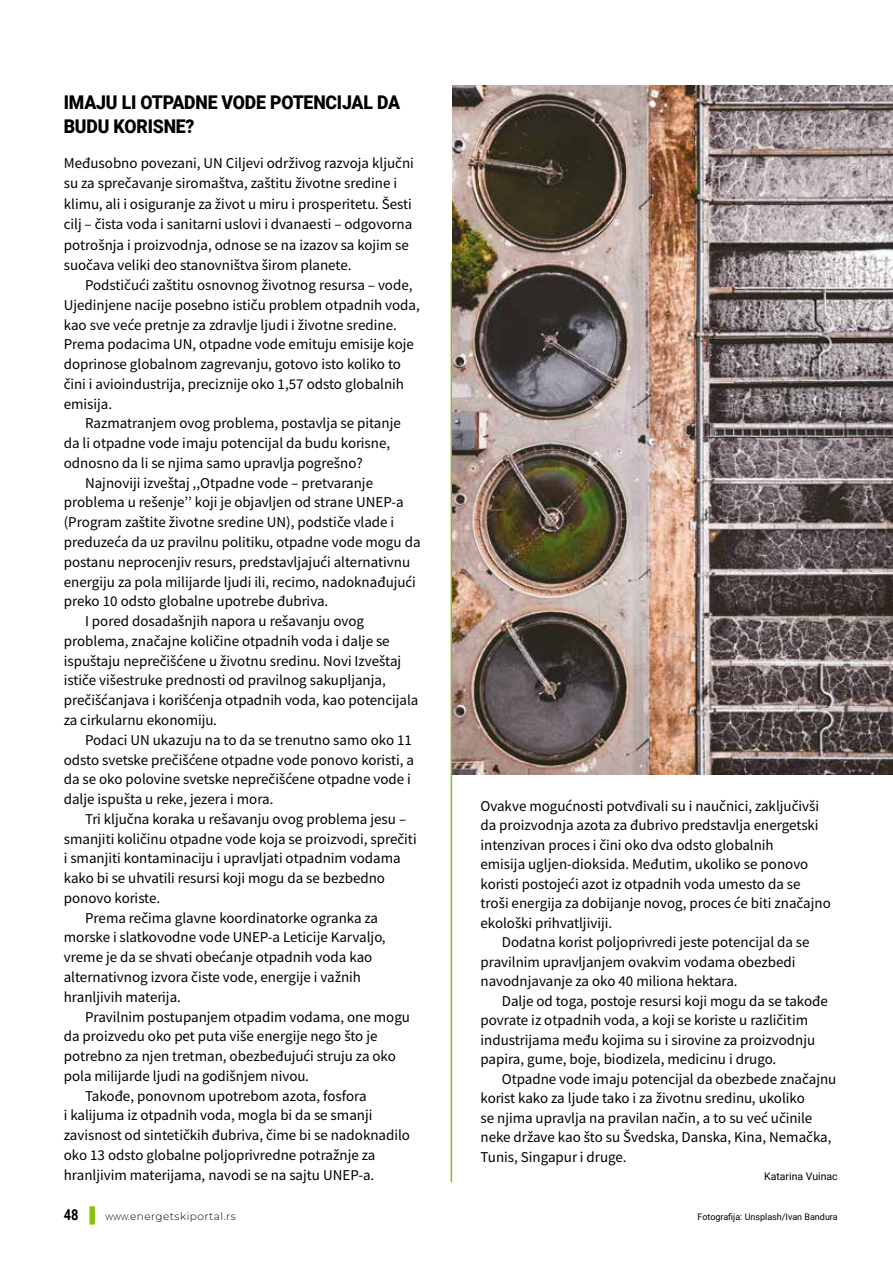
<style>
.page{position:relative;width:893px;height:1263px;background:#fff}
.page>*{position:absolute;margin:0;border:0;box-sizing:border-box;transform-origin:0 0}
.t1{font:900 18.9px/24.3px "Roboto";letter-spacing:-.01em;color:#000;scale:.93 1}
.t2{font:15px/19.5px "Source Sans Variable";color:#000}
.t3{font:300 10.5px "Montserrat";letter-spacing:.045em;color:#000;scale:.85 1}
.t4{font:10.5px "Roboto";color:#000}
.t5{font:9px "Roboto";color:#000}
.s1{font-family:"Roboto";font-weight:700;font-size:15px}
.s2{font-family:"Times New Roman";font-weight:700;font-size:15px;color:#8bbd0d}
</style>
<div class="page">
<hr style="left:451px;top:261px;width:1px;height:921px;background:#8bbd0d">
<img style="left:452px;top:85px;width:441px;height:690px">
<p class="t1" style="left:64px;top:90px;width:363px">IMAJU LI OTPADNE VODE POTENCIJAL DA<br>BUDU KORISNE?</p>
<p class="t2" style="left:64px;top:152px;width:352px;line-height:20.5px">Međusobno povezani, UN Ciljevi održivog razvoja ključni su za sprečavanje siromaštva, zaštitu životne sredine i klimu, ali i osiguranje za život u miru i prosperitetu. Šesti cilj – čista voda i sanitarni uslovi i dvanaesti – odgovorna potrošnja i proizvodnja, odnose se na izazov sa kojim se suočava veliki deo stanovništva širom planete.</p>
<p class="t2" style="left:64px;top:275px;width:357px;text-indent:21px">Podstičući zaštitu osnovnog životnog resursa – vode, Ujedinjene nacije posebno ističu problem otpadnih voda, kao sve veće pretnje za zdravlje ljudi i životne sredine.<br>Prema podacima UN, otpadne vode emituju emisije koje doprinose globalnom zagrevanju, gotovo isto koliko to čini i avioindustrija, preciznije oko 1,57 odsto globalnih emisija.</p>
<p class="t2" style="left:85px;top:414px;width:317px">Razmatranjem ovog problema, postavlja se pitanje</p>
<p class="t2" style="left:64px;top:434px;width:328px">da li otpadne vode imaju potencijal da budu korisne,</p>
<p class="t2" style="left:64px;top:453px;width:301px">odnosno da li se njima samo upravlja pogrešno?</p>
<p class="t2" style="left:85px;top:473px;width:290px">Najnoviji izveštaj ,,Otpadne vode – pretvaranje</p>
<p class="t2" style="left:64px;top:493px;width:341px">problema u rešenje’’ koji je objavljen od strane UNEP-a</p>
<p class="t2" style="left:64px;top:513px;width:332px">(Program zaštite životne sredine UN), podstiče vlade i</p>
<p class="t2" style="left:64px;top:532px;width:358px">preduzeća da uz pravilnu politiku, otpadne vode mogu da</p>
<p class="t2" style="left:64px;top:552px;width:348px">postanu neprocenjiv resurs, predstavljajući alternativnu</p>
<p class="t2" style="left:64px;top:572px;width:354px">energiju za pola milijarde ljudi ili, recimo, nadoknađujući</p>
<p class="t2" style="left:64px;top:592px;width:266px">preko 10 odsto globalne upotrebe đubriva.</p>
<p class="t2" style="left:85px;top:611px;width:281px">I pored dosadašnjih napora u rešavanju ovog</p>
<p class="t2" style="left:64px;top:631px;width:327px">problema, značajne količine otpadnih voda i dalje se</p>
<p class="t2" style="left:64px;top:651px;width:339px">ispuštaju neprečišćene u životnu sredinu. Novi Izveštaj</p>
<p class="t2" style="left:64px;top:671px;width:324px">ističe višestruke prednosti od pravilnog sakupljanja,</p>
<p class="t2" style="left:64px;top:691px;width:356px">prečišćanjava i korišćenja otpadnih voda, kao potencijala</p>
<p class="t2" style="left:64px;top:710px;width:155px">za cirkularnu ekonomiju.</p>
<p class="t2" style="left:85px;top:730px;width:328px">Podaci UN ukazuju na to da se trenutno samo oko 11</p>
<p class="t2" style="left:64px;top:750px;width:352px">odsto svetske prečišćene otpadne vode ponovo koristi, a</p>
<p class="t2" style="left:64px;top:770px;width:349px">da se oko polovine svetske neprečišćene otpadne vode i</p>
<p class="t2" style="left:64px;top:789px;width:211px">dalje ispušta u reke, jezera i mora.</p>
<p class="t2" style="left:85px;top:809px;width:323px">Tri ključna koraka u rešavanju ovog problema jesu –</p>
<p class="t2" style="left:64px;top:829px;width:354px">smanjiti količinu otpadne vode koja se proizvodi, sprečiti</p>
<p class="t2" style="left:64px;top:849px;width:338px">i smanjiti kontaminaciju i upravljati otpadnim vodama</p>
<p class="t2" style="left:64px;top:868px;width:323px">kako bi se uhvatili resursi koji mogu da se bezbedno</p>
<p class="t2" style="left:64px;top:888px;width:98px">ponovo koriste.</p>
<p class="t2" style="left:85px;top:908px;width:295px">Prema rečima glavne koordinatorke ogranka za</p>
<p class="t2" style="left:64px;top:928px;width:323px">morske i slatkovodne vode UNEP-a Leticije Karvaljo,</p>
<p class="t2" style="left:64px;top:948px;width:310px">vreme je da se shvati obećanje otpadnih voda kao</p>
<p class="t2" style="left:64px;top:967px;width:299px">alternativnog izvora čiste vode, energije i važnih</p>
<p class="t2" style="left:64px;top:987px;width:119px">hranljivih materija.</p>
<p class="t2" style="left:85px;top:1007px;width:327px">Pravilnim postupanjem otpadim vodama, one mogu</p>
<p class="t2" style="left:64px;top:1027px;width:315px">da proizvedu oko pet puta više energije nego što je</p>
<p class="t2" style="left:64px;top:1046px;width:334px">potrebno za njen tretman, obezbeđujući struju za oko</p>
<p class="t2" style="left:64px;top:1066px;width:247px">pola milijarde ljudi na godišnjem nivou.</p>
<p class="t2" style="left:85px;top:1086px;width:283px">Takođe, ponovnom upotrebom azota, fosfora</p>
<p class="t2" style="left:64px;top:1106px;width:310px">i kalijuma iz otpadnih voda, mogla bi da se smanji</p>
<p class="t2" style="left:64px;top:1125px;width:348px">zavisnost od sintetičkih đubriva, čime bi se nadoknadilo</p>
<p class="t2" style="left:64px;top:1145px;width:313px">oko 13 odsto globalne poljoprivredne potražnje za</p>
<p class="t2" style="left:64px;top:1165px;width:312px">hranljivim materijama, navodi se na sajtu UNEP-a.</p>
<p class="t2" style="left:480px;top:796px;width:352px">Ovakve mogućnosti potvđivali su i naučnici, zaključivši da proizvodnja azota za đubrivo predstavlja energetski intenzivan proces i čini oko dva odsto globalnih<br>emisija ugljen-dioksida. Međutim, ukoliko se ponovo koristi postojeći azot iz otpadnih voda umesto da se troši energija za dobijanje novog, proces će biti značajno ekološki prihvatljiviji.</p>
<p class="t2" style="left:480px;top:932px;width:331px;text-indent:21px">Dodatna korist poljoprivredi jeste potencijal da se pravilnim upravljanjem ovakvim vodama obezbedi navodnjavanje za oko 40 miliona hektara.</p>
<p class="t2" style="left:480px;top:991px;width:349px;text-indent:21px">Dalje od toga, postoje resursi koji mogu da se takođe povrate iz otpadnih voda, a koji se koriste u različitim industrijama među kojima su i sirovine za proizvodnju papira, gume, boje, biodizela, medicinu i drugo.</p>
<p class="t2" style="left:480px;top:1069px;width:357px;text-indent:21px">Otpadne vode imaju potencijal da obezbede značajnu korist kako za ljude tako i za životnu sredinu, ukoliko<br>se njima upravlja na pravilan način, a to su već učinile neke države kao što su Švedska, Danska, Kina, Nemačka, Tunis, Singapur i druge.</p>
<p class="t4" style="left:764px;top:1168px;width:75px">Katarina Vuinac</p>
<p class="t3" style="left:64px;top:1209px;width:204px"><span class="s1">48</span> <span class="s2">▌</span> www.energetskiportal.rs</p>
<p class="t5" style="left:697px;top:1210px;width:142px">Fotografija: Unsplash/Ivan Bandura</p>
</div>
